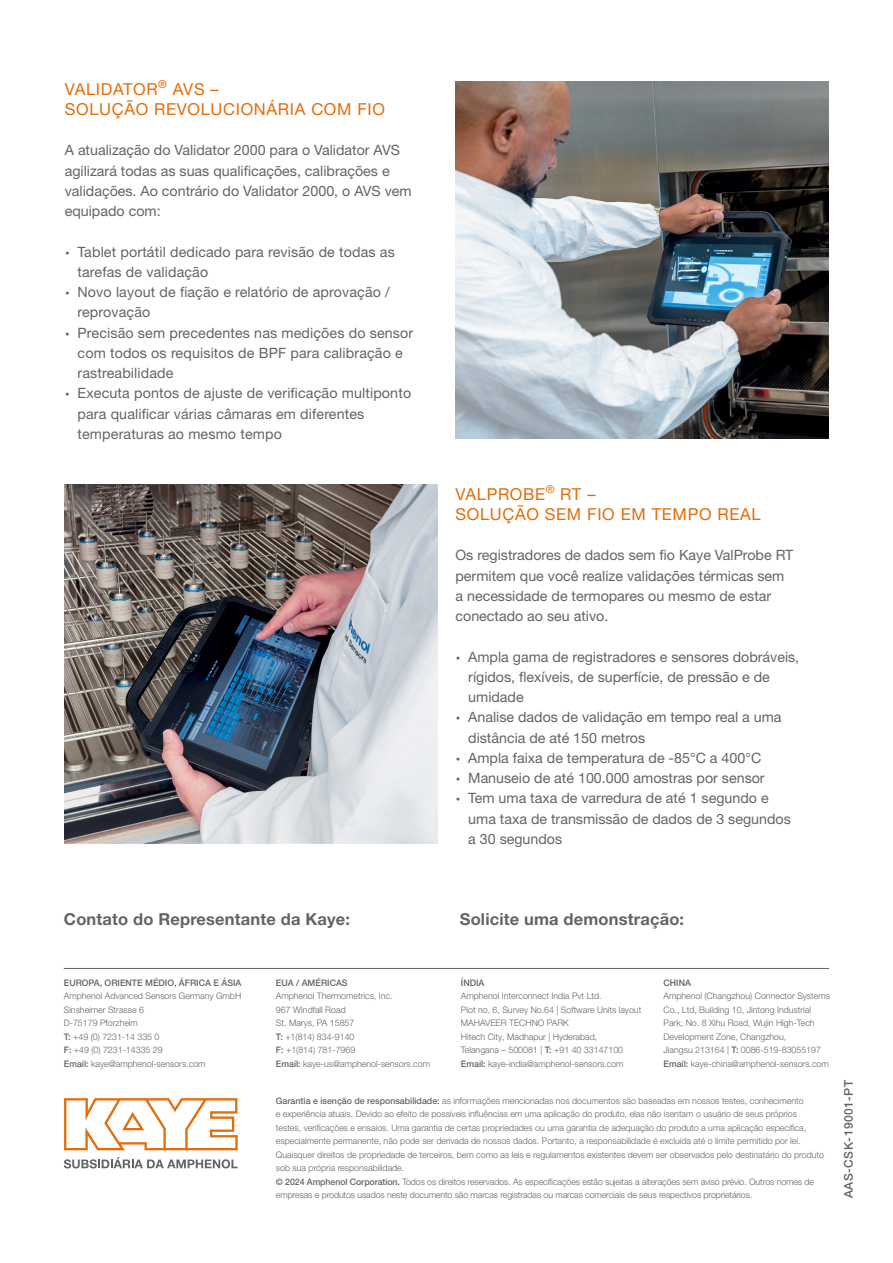
<style>
.page{position:relative;width:893px;height:1263px;background:#fff}
.page>*{position:absolute;margin:0;border:0;box-sizing:border-box;transform-origin:0 0}
.t1{font:16.5px/20.2px "Helvetica Neue LT Pro";letter-spacing:.04em;color:#e46c09}
.t2{font:700 16.5px "Helvetica Neue LT Pro";letter-spacing:.01em;color:#646464}
.t3{font:14.25px/20.2px "Helvetica Neue LT Pro";color:#646464}
.t4{font:500 12px "Helvetica Neue LT Pro";letter-spacing:.04em;color:#646464}
.t5{font:300 9px/13.5px "Helvetica Neue LT Pro";color:#646464}
.t6{font:500 9px "Helvetica Neue LT Pro";color:#646464}
.s1{font-weight:700;font-stretch:expanded}
.s2{font-weight:500}
</style>
<div class="page">
<img style="left:455px;top:82px;width:373px;height:357px">
<img style="left:65px;top:485px;width:372px;height:359px">
<hr style="left:64px;top:968px;width:765px;height:1px;background:#646464">
<svg style="left:64px;top:1098px;width:174px;height:52px"></svg>
<svg style="left:64px;top:1157px;width:174px;height:11px"></svg>
<h1 class="t1" style="left:65px;top:78px;width:322px">VALIDATOR<sup>®</sup> AVS –<br>SOLUÇÃO REVOLUCIONÁRIA COM FIO</h1>
<h2 class="t3" style="left:65px;top:140px;width:348px">A atualização do Validator 2000 para o Validator AVS agilizará todas as suas qualificações, calibrações e validações. Ao contrário do Validator 2000, o AVS vem equipado com:</h2>
<h2 class="t3" style="left:65px;top:241px;width:331px"><span class="s1">∙</span> Tablet portátil dedicado para revisão de todas as</h2>
<h2 class="t3" style="left:78px;top:261px;width:132px">tarefas de validação</h2>
<h2 class="t3" style="left:65px;top:281px;width:327px"><span class="s1">∙</span> Novo layout de fiação e relatório de aprovação /</h2>
<h2 class="t3" style="left:78px;top:302px;width:74px">reprovação</h2>
<h2 class="t3" style="left:65px;top:322px;width:350px"><span class="s1">∙</span> Precisão sem precedentes nas medições do sensor</h2>
<h2 class="t3" style="left:78px;top:342px;width:327px">com todos os requisitos de BPF para calibração e</h2>
<h2 class="t3" style="left:78px;top:362px;width:97px">rastreabilidade</h2>
<h2 class="t3" style="left:65px;top:383px;width:348px"><span class="s1">∙</span> Executa pontos de ajuste de verificação multiponto</h2>
<h2 class="t3" style="left:78px;top:403px;width:288px">para qualificar várias câmaras em diferentes</h2>
<h2 class="t3" style="left:78px;top:423px;width:206px">temperaturas ao mesmo tempo</h2>
<h1 class="t1" style="left:455px;top:483px;width:307px">VALPROBE<sup>®</sup> RT –<br>SOLUÇÃO SEM FIO EM TEMPO REAL</h1>
<h2 class="t3" style="left:455px;top:545px;width:339px">Os registradores de dados sem fio Kaye ValProbe RT permitem que você realize validações térmicas sem a necessidade de termopares ou mesmo de estar conectado ao seu ativo.</h2>
<h2 class="t3" style="left:455px;top:646px;width:345px"><span class="s1">∙</span> Ampla gama de registradores e sensores dobráveis,</h2>
<h2 class="t3" style="left:468px;top:666px;width:303px">rígidos, flexíveis, de superfície, de pressão e de</h2>
<h2 class="t3" style="left:468px;top:686px;width:57px">umidade</h2>
<h2 class="t3" style="left:455px;top:707px;width:328px"><span class="s1">∙</span> Analise dados de validação em tempo real a uma</h2>
<h2 class="t3" style="left:468px;top:727px;width:178px">distância de até 150 metros</h2>
<h2 class="t3" style="left:455px;top:747px;width:307px"><span class="s1">∙</span> Ampla faixa de temperatura de -85°C a 400°C</h2>
<h2 class="t3" style="left:455px;top:767px;width:311px"><span class="s1">∙</span> Manuseio de até 100.000 amostras por sensor</h2>
<h2 class="t3" style="left:455px;top:788px;width:315px"><span class="s1">∙</span> Tem uma taxa de varredura de até 1 segundo e</h2>
<h2 class="t3" style="left:468px;top:808px;width:324px">uma taxa de transmissão de dados de 3 segundos</h2>
<h2 class="t3" style="left:468px;top:828px;width:95px">a 30 segundos</h2>
<h1 class="t2" style="left:64px;top:908px;width:288px">Contato do Representante da Kaye:</h1>
<h1 class="t2" style="left:460px;top:908px;width:226px">Solicite uma demonstração:</h1>
<p class="t6" style="left:64px;top:977px;width:179px">EUROPA, ORIENTE MÉDIO, ÁFRICA E ÁSIA</p>
<p class="t5" style="left:64px;top:989px;width:179px">Amphenol Advanced Sensors Germany GmbH<br>Sinsheimer Strasse 6<br>D-75179 Pforzheim<br><span class="s2">T:</span> +49 (0) 7231-14 335 0<br><span class="s2">F:</span> +49 (0) 7231-14335 29<br><span class="s2">Email:</span> kaye@amphenol-sensors.com</p>
<p class="t6" style="left:276px;top:977px;width:73px">EUA / AMÉRICAS</p>
<p class="t5" style="left:276px;top:989px;width:156px">Amphenol Thermometrics, Inc.<br>967 Windfall Road<br>St. Marys, PA 15857<br><span class="s2">T:</span> +1(814) 834-9140<br><span class="s2">F:</span> +1(814) 781-7969<br><span class="s2">Email:</span> kaye-us@amphenol-sensors.com</p>
<p class="t6" style="left:461px;top:977px;width:25px">ÍNDIA</p>
<p class="t5" style="left:461px;top:989px;width:182px">Amphenol Interconnect India Pvt Ltd.<br>Plot no. 6, Survey No.64 | Software Units layout MAHAVEER TECHNO PARK<br>Hitech City, Madhapur | Hyderabad,<br>Telangana – 500081 | <span class="s2">T:</span> +91 40 33147100<br><span class="s2">Email:</span> kaye-india@amphenol-sensors.com</p>
<p class="t6" style="left:663px;top:977px;width:29px">CHINA</p>
<p class="t5" style="left:663px;top:989px;width:168px">Amphenol (Changzhou) Connector Systems Co., Ltd, Building 10, Jintong Industrial Park, No. 8 Xihu Road, Wujin High-Tech Development Zone, Changzhou,<br>Jiangsu 213164 | <span class="s2">T:</span> 0086-519-83055197<br><span class="s2">Email:</span> kaye-china@amphenol-sensors.com</p>
<p class="t5" style="left:276px;top:1093px;width:550px"><span class="s2">Garantia e isenção de responsabilidade:</span> as informações mencionadas nos documentos são baseadas em nossos testes, conhecimento<br>e experiência atuais. Devido ao efeito de possíveis influências em uma aplicação do produto, elas não isentam o usuário de seus próprios testes, verificações e ensaios. Uma garantia de certas propriedades ou uma garantia de adequação do produto a uma aplicação específica, especialmente permanente, não pode ser derivada de nossos dados. Portanto, a responsabilidade é excluída até o limite permitido por lei.<br>Quaisquer direitos de propriedade de terceiros, bem como as leis e regulamentos existentes devem ser observados pelo destinatário do produto sob sua própria responsabilidade.<br><span class="s2">© 2024 Amphenol Corporation.</span> Todos os direitos reservados. As especificações estão sujeitas a alterações sem aviso prévio. Outros nomes de empresas e produtos usados neste documento são marcas registradas ou marcas comerciais de seus respectivos proprietários.</p>
<h3 class="t4" style="left:841px;top:1198px;width:120px;rotate:-90deg">AAS-CSK-19001-PT</h3>
</div>
